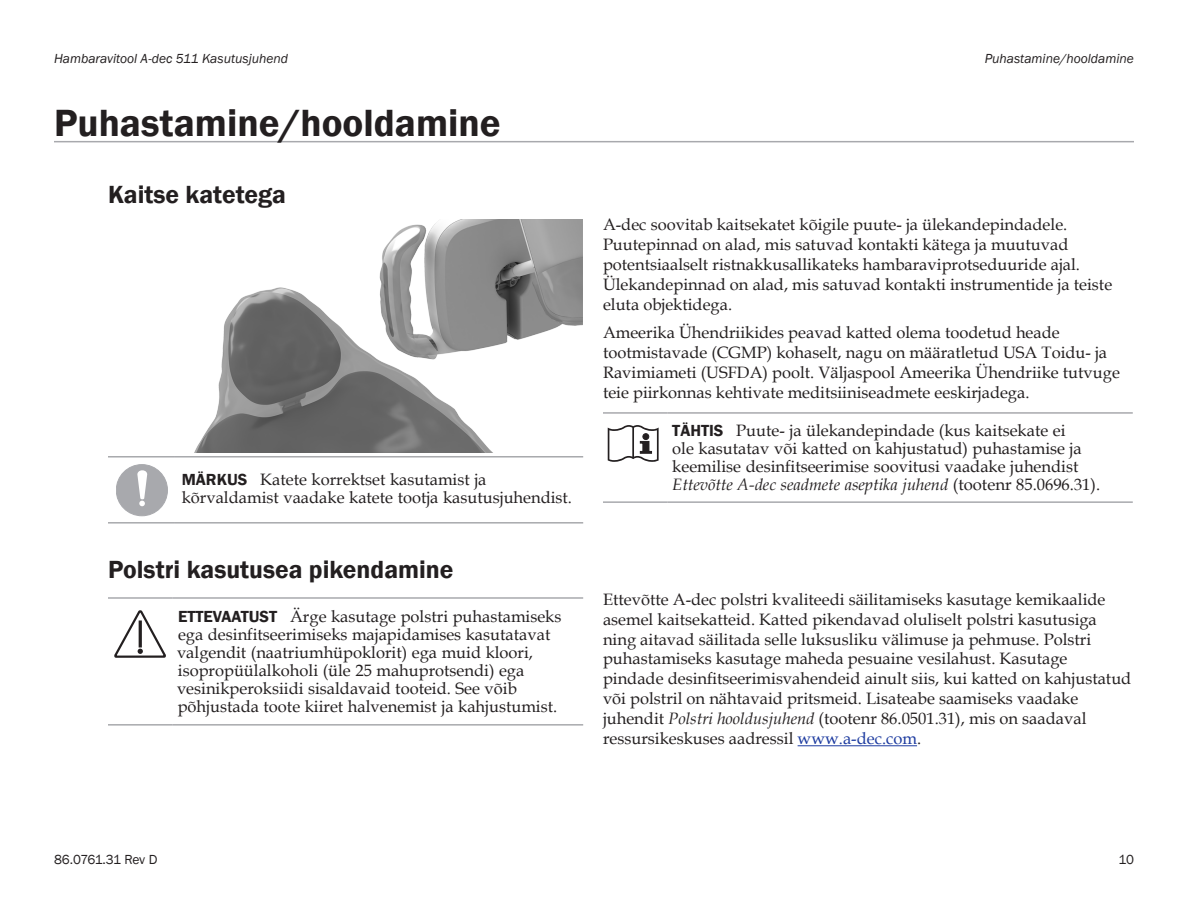
<style>
.page{position:relative;width:1188px;height:918px;background:#fff}
.page>*{position:absolute;margin:0;border:0;box-sizing:border-box;transform-origin:0 0}
.Heading_1{font:600 39px "Franklin Gothic";color:#231f20}
.Heading_2{font:600 25.5px "Franklin Gothic";color:#231f20}
.Body_Text_-_2nd_Colu{font:16.5px/19.8px "Book Antiqua";color:#231f20}
.Warning_text{font:16.5px/18px "Book Antiqua";color:#231f20}
.t1{font:italic 13.5px "Franklin Gothic";color:#231f20}
.t2{font:13.5px "Franklin Gothic";letter-spacing:-.035em;color:#231f20}
.s1{font-family:"Franklin Gothic";font-weight:600}
.s2{font-style:italic}
.s3{color:#1e3ca0}
</style>
<div class="page">
<hr style="left:54px;top:141px;width:1080px;height:1px;background:#a8a9ad">
<hr style="left:798px;top:745px;width:119px;height:1px;background:#1e3ca0">
<hr style="left:668px;top:412px;width:465px;height:2px;background:#a8a9ad">
<hr style="left:668px;top:501px;width:465px;height:2px;background:#a8a9ad">
<hr style="left:603px;top:412px;width:65px;height:2px;background:#a8a9ad">
<hr style="left:603px;top:501px;width:65px;height:2px;background:#a8a9ad">
<svg style="left:608px;top:425px;width:51px;height:37px"></svg>
<img style="left:194px;top:219px;width:389px;height:234px">
<hr style="left:108px;top:456px;width:67px;height:2px;background:#a8a9ad">
<hr style="left:108px;top:522px;width:67px;height:2px;background:#a8a9ad">
<hr style="left:175px;top:456px;width:408px;height:2px;background:#a8a9ad">
<hr style="left:175px;top:522px;width:408px;height:2px;background:#a8a9ad">
<div style="left:116px;top:465px;width:51px;height:51px;background:#a8a9ad;border-radius:50%"></div>
<div style="left:116px;top:464px;width:52px;height:52px;border:1px solid #a8a9ad;border-radius:50%"></div>
<svg style="left:137px;top:470px;width:10px;height:36px"></svg>
<hr style="left:108px;top:597px;width:65px;height:2px;background:#a8a9ad">
<hr style="left:108px;top:724px;width:65px;height:2px;background:#a8a9ad">
<hr style="left:173px;top:597px;width:410px;height:2px;background:#a8a9ad">
<hr style="left:173px;top:724px;width:410px;height:2px;background:#a8a9ad">
<svg style="left:115px;top:610px;width:50px;height:48px"></svg>
<p class="t1" style="left:54px;top:50px;width:236px">Hambaravitool A-dec 511 Kasutusjuhend</p>
<p class="t1" style="left:985px;top:50px;width:151px">Puhastamine/hooldamine</p>
<p class="Heading_1" style="left:54px;top:98px;width:448px">Puhastamine/hooldamine</p>
<p class="Heading_2" style="left:108px;top:179px;width:180px">Kaitse katetega</p>
<p class="Body_Text_-_2nd_Colu" style="left:182px;top:470px;width:392px;line-height:18px"><span class="s1">MÄRKUS</span> Katete korrektset kasutamist ja kõrvaldamist vaadake katete tootja kasutusjuhendist.</p>
<p class="Heading_2" style="left:108px;top:553px;width:347px">Polstri kasutusea pikendamine</p>
<p class="Warning_text" style="left:177px;top:607px;width:386px"><span class="s1">ETTEVAATUST</span> Ärge kasutage polstri puhastamiseks ega desinfitseerimiseks majapidamises kasutatavat valgendit (naatriumhüpoklorit) ega muid kloori, isopropüülalkoholi (üle 25 mahuprotsendi) ega vesinikperoksiidi sisaldavaid tooteid. See võib põhjustada toote kiiret halvenemist ja kahjustumist.</p>
<p class="Body_Text_-_2nd_Colu" style="left:603px;top:215px;width:511px">A-dec soovitab kaitsekatet kõigile puute- ja ülekandepindadele.<br>Puutepinnad on alad, mis satuvad kontakti kätega ja muutuvad potentsiaalselt ristnakkusallikateks hambaraviprotseduuride ajal.<br>Ülekandepinnad on alad, mis satuvad kontakti instrumentide ja teiste eluta objektidega.</p>
<p class="Body_Text_-_2nd_Colu" style="left:603px;top:323px;width:518px">Ameerika Ühendriikides peavad katted olema toodetud heade tootmistavade (CGMP) kohaselt, nagu on määratletud USA Toidu- ja Ravimiameti (USFDA) poolt. Väljaspool Ameerika Ühendriike tutvuge teie piirkonnas kehtivate meditsiiniseadmete eeskirjadega.</p>
<p class="Warning_text" style="left:672px;top:421px;width:429px"><span class="s1">TÄHTIS</span> Puute- ja ülekandepindade (kus kaitsekate ei<br>ole kasutatav või katted on kahjustatud) puhastamise ja keemilise desinfitseerimise soovitusi vaadake juhendist <span class="s2">Ettevõtte A-dec seadmete aseptika juhend</span> (tootenr 85.0696.31).</p>
<p class="Body_Text_-_2nd_Colu" style="left:603px;top:589px;width:530px">Ettevõtte A-dec polstri kvaliteedi säilitamiseks kasutage kemikaalide asemel kaitsekatteid. Katted pikendavad oluliselt polstri kasutusiga ning aitavad säilitada selle luksusliku välimuse ja pehmuse. Polstri puhastamiseks kasutage maheda pesuaine vesilahust. Kasutage pindade desinfitseerimisvahendeid ainult siis, kui katted on kahjustatud või polstril on nähtavaid pritsmeid. Lisateabe saamiseks vaadake juhendit <span class="s2">Polstri hooldusjuhend</span> (tootenr 86.0501.31), mis on saadaval ressursikeskuses aadressil <span class="s3">www.a-dec.com</span>.</p>
<p class="t2" style="left:54px;top:851px;width:105px">86.0761.31 Rev D</p>
<p class="t2" style="left:1119px;top:851px;width:17px">10</p>
</div>
